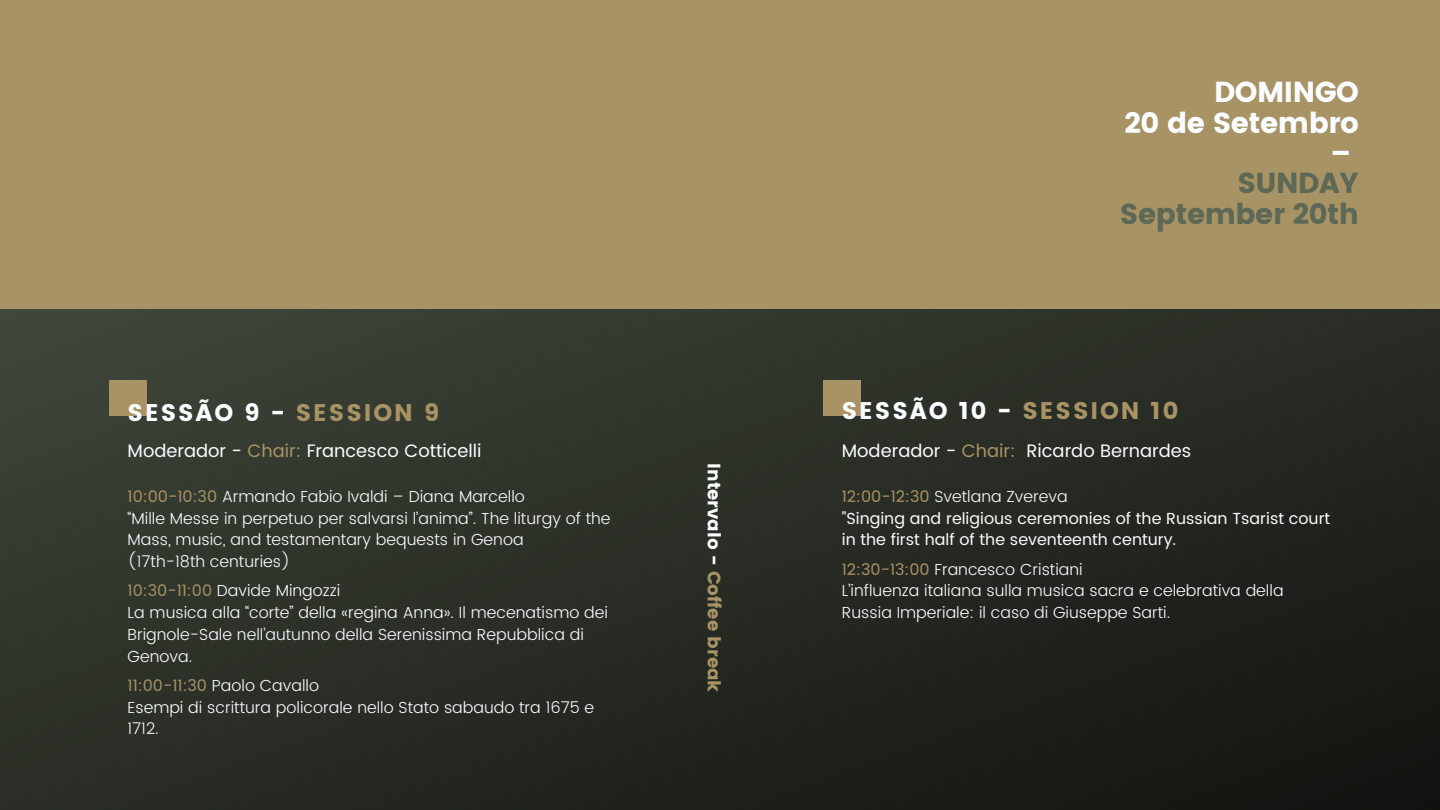
<style>
.page{position:relative;width:1440px;height:810px;background:#fff}
.page>*{position:absolute;margin:0;border:0;box-sizing:border-box;transform-origin:0 0}
.t1{font:28.9px/30.4px "Poppins";letter-spacing:-.015em;color:#fafdff;text-align:right}
.t2{font:28.9px/30.4px "Poppins";letter-spacing:-.015em;color:#5e6856;text-align:right}
.t3{font:24px "Poppins";letter-spacing:.08em;color:#fafdff}
.t4{font:18px "Poppins";color:#fafdff}
.t5{font:18px "Poppins";color:#a89365}
.t6{font:300 16px/21.8px "Poppins";color:#fafdff}
.t7{font:16px/21.8px "Poppins";color:#fafdff}
.s1{color:#a89365}
.s2{font-weight:400;color:#a89365}
.s3{color:#fafdff}
.s4{font-weight:300}
</style>
<div class="page">
<img style="left:0;top:309px;width:1440px;height:501px">
<div style="left:0;top:0;width:1440px;height:309px;background:#a89365"></div>
<div style="left:109px;top:380px;width:37px;height:36px;background:#a89365"></div>
<div style="left:823px;top:380px;width:38px;height:36px;background:#a89365"></div>
<h2 class="t3" style="left:128px;top:399px;width:313px">SESSÃO 9 - <span class="s1">SESSION 9</span></h2>
<p class="t4" style="left:128px;top:441px;width:356px">Moderador - <span class="s1">Chair:</span> Francesco Cotticelli</p>
<p class="t6" style="left:128px;top:485px;width:484px"><span class="s2">10:00-10:30</span> Armando Fabio Ivaldi – Diana Marcello<br>“Mille Messe in perpetuo per salvarsi l’anima”. The liturgy of the Mass, music, and testamentary bequests in Genoa<br>(17th-18th centuries)</p>
<p class="t6" style="left:128px;top:580px;width:482px"><span class="s2">10:30-11:00</span> Davide Mingozzi<br>La musica alla “corte” della «regina Anna». Il mecenatismo dei Brignole-Sale nell’autunno della Serenissima Repubblica di Genova.</p>
<p class="t6" style="left:128px;top:674px;width:468px"><span class="s2">11:00-11:30</span> Paolo Cavallo<br>Esempi di scrittura policorale nello Stato sabaudo tra 1675 e<br>1712.</p>
<p class="t5" style="left:725px;top:463px;width:231px;rotate:90deg"><span class="s3">Intervalo -</span> Coffee break</p>
<h1 class="t1" style="left:1125px;top:77px;width:236px">DOMINGO<br>20 de Setembro –</h1>
<h1 class="t2" style="left:1120px;top:168px;width:241px">SUNDAY<br>September 20th</h1>
<h2 class="t3" style="left:842px;top:397px;width:338px">SESSÃO 10 - <span class="s1">SESSION 10</span></h2>
<p class="t4" style="left:842px;top:441px;width:351px">Moderador - <span class="s1">Chair:</span> Ricardo Bernardes</p>
<p class="t7" style="left:842px;top:485px;width:490px"><span class="s1">12:00-12:30</span> <span class="s4">Svetlana Zvereva<br></span>"Singing and religious ceremonies of the Russian Tsarist court in the first half of the seventeenth century.</p>
<p class="t6" style="left:842px;top:558px;width:443px"><span class="s2">12:30-13:00</span> Francesco Cristiani<br>L’influenza italiana sulla musica sacra e celebrativa della<br>Russia Imperiale: il caso di Giuseppe Sarti.</p>
</div>
